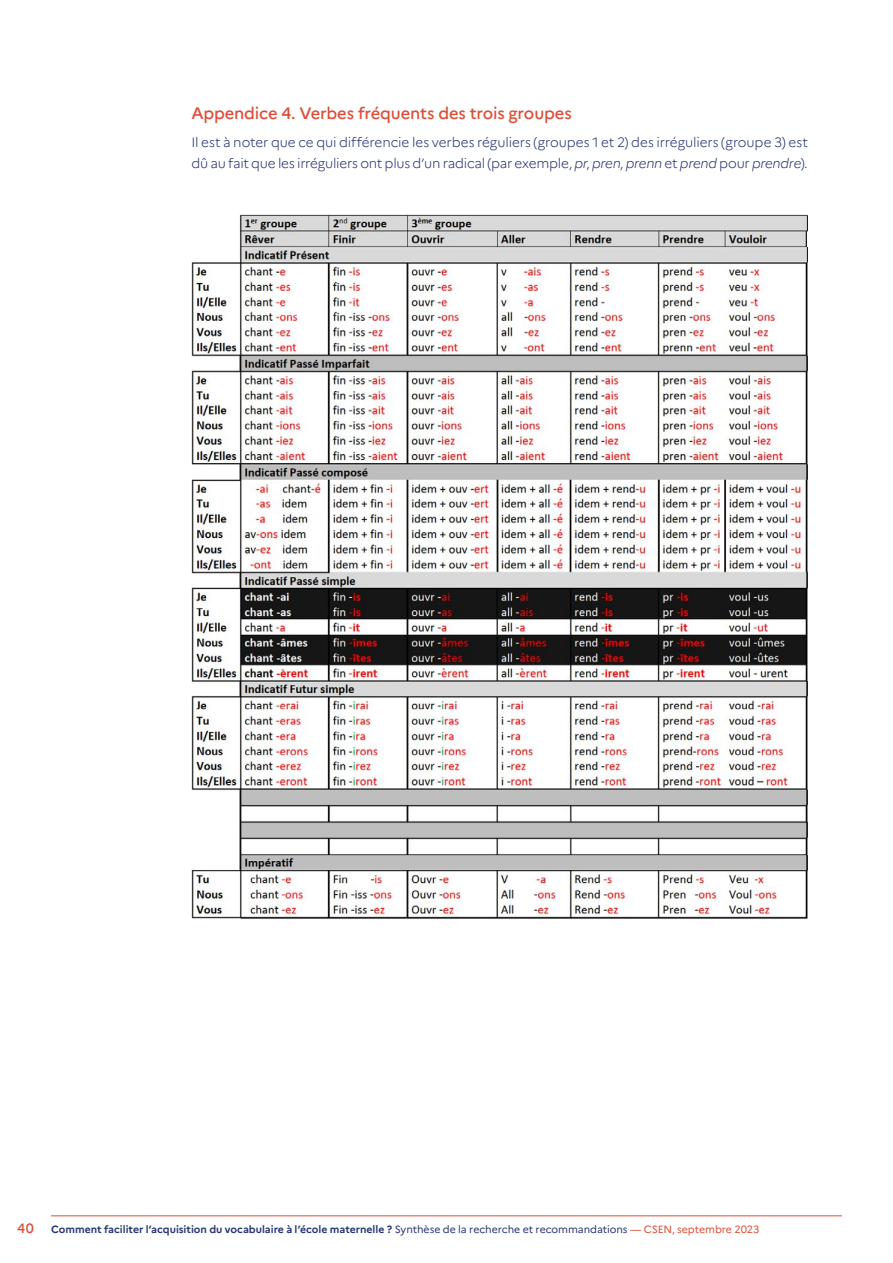
<style>
.page{position:relative;width:893px;height:1263px;background:#fff}
.page>*{position:absolute;margin:0;border:0;box-sizing:border-box;transform-origin:0 0}
.t1{font:500 16.5px "Marianne";letter-spacing:-.01em;color:#dd4d37}
.t2{font:300 13.5px/20.2px "Marianne";letter-spacing:-.01em;color:#273475}
.t3{font:500 13.5px "Marianne";color:#dd4d37}
.t4{font:700 10.5px "Marianne";color:#273475}
.s1{font-style:italic}
.s2{font-weight:400}
.s3{font-weight:400;color:#dd4d37}
</style>
<div class="page">
<hr style="left:51px;top:1215px;width:791px;height:1px;background:#dd4d37">
<img style="left:191px;top:214px;width:617px;height:705px">
<p class="t1" style="left:191px;top:103px;width:382px">Appendice 4. Verbes fréquents des trois groupes</p>
<p class="t2" style="left:191px;top:132px;width:618px">Il est à noter que ce qui différencie les verbes réguliers (groupes 1 et 2) des irréguliers (groupe 3) est dû au fait que les irréguliers ont plus d’un radical (par exemple, <span class="s1">pr</span>, <span class="s1">pren</span>, <span class="s1">prenn</span> et <span class="s1">prend</span> pour <span class="s1">prendre</span>).</p>
<p class="t3" style="left:17px;top:1220px;width:18px">40</p>
<p class="t4" style="left:51px;top:1223px;width:710px">Comment faciliter l’acquisition du vocabulaire à l’école maternelle ? <span class="s2">Synthèse de la recherche et recommandations</span> <span class="s3">— CSEN, septembre 2023</span></p>
</div>
